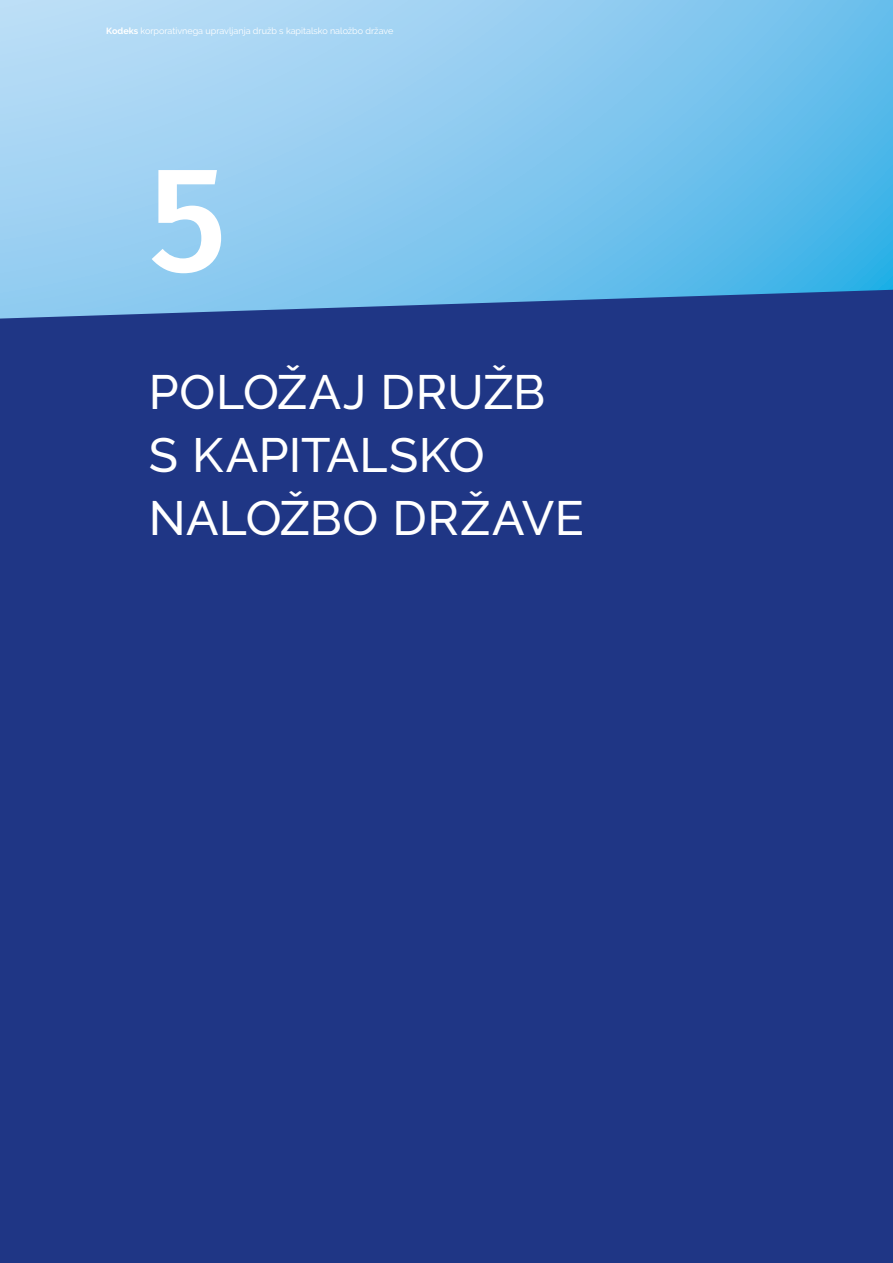
<style>
.page{position:relative;width:893px;height:1263px;background:#1f3685}
.page>*{position:absolute;margin:0;border:0;box-sizing:border-box;transform-origin:0 0}
.t1{font:500 150px "Fira Sans";color:#fff}
.t2{font:500 48px/63px "Raleway";letter-spacing:.005em;color:#fff}
.t3{font:9px "Raleway";color:#fff}
.s1{font-weight:700}
</style>
<div class="page">
<svg style="left:0;top:0;width:893px;height:319px;background:#81c2ea"></svg>
<p class="t3" style="left:106px;top:25px;width:289px"><span class="s1">Kodeks</span> korporativnega upravljanja družb s kapitalsko naložbo države</p>
<p class="t3" style="left:106px;top:27px;width:289px"><span class="s1">Kodeks</span> korporativnega upravljanja družb s kapitalsko naložbo države</p>
<h1 class="t1" style="left:149px;top:98px;width:79px">5</h1>
<h2 class="t2" style="left:149px;top:360px;width:436px">POLOŽAJ DRUŽB<br>S KAPITALSKO<br>NALOŽBO DRŽAVE</h2>
</div>
